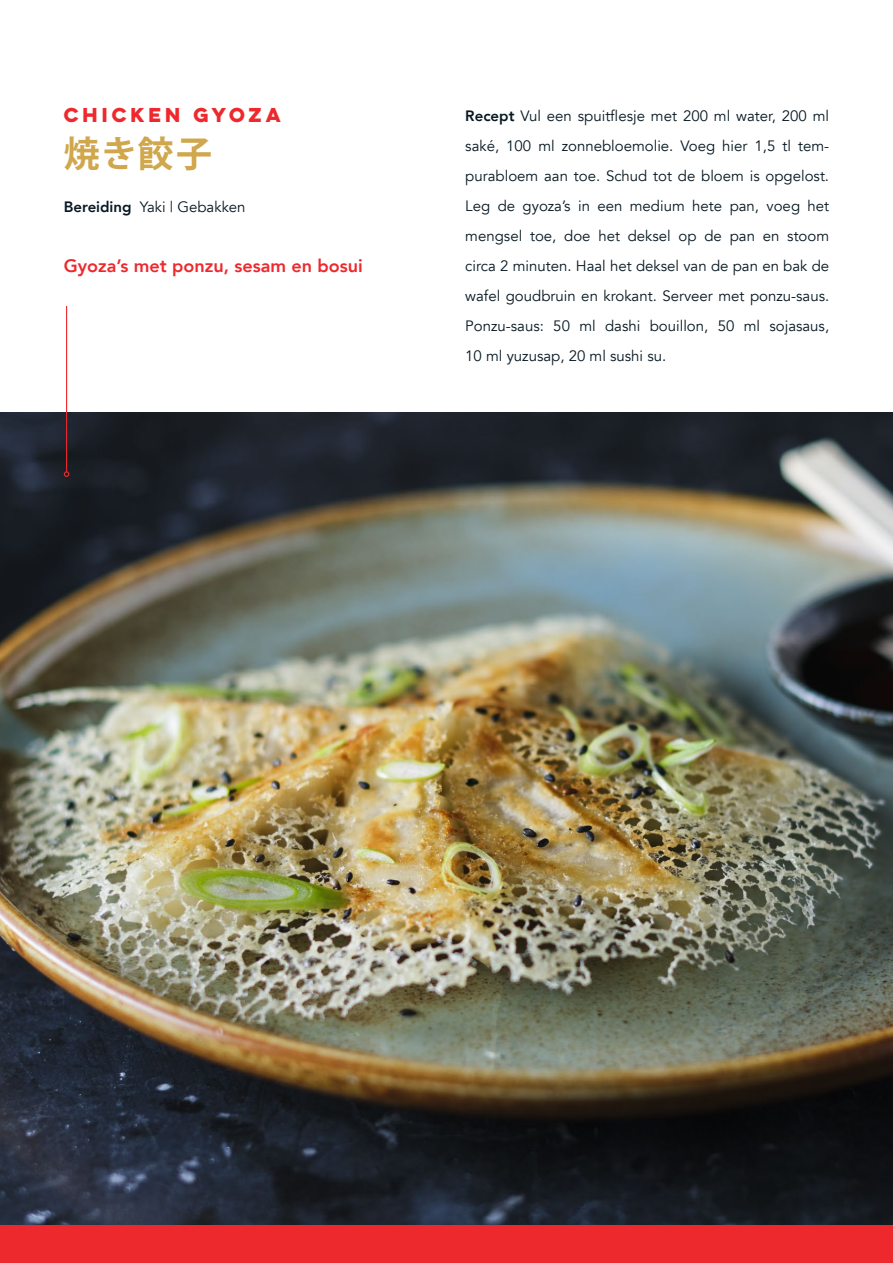
<style>
.page{position:relative;width:893px;height:1263px;background:#fff}
.page>*{position:absolute;margin:0;border:0;box-sizing:border-box;transform-origin:0 0}
.t1{font:700 36px "Koz Go Pr 6 N";color:#d0a74c}
.t2{font:800 18px "Avenir";color:#ee292d}
.t3{font:700 18px "Lulo Clean One";color:#ee292d}
.t4{font:15px/30px "Avenir";color:#071822;text-align:justify}
.s1{font-weight:800}
</style>
<div class="page">
<div style="left:0;top:1225px;width:893px;height:38px;background:#ee292d"></div>
<img style="left:0;top:412px;width:893px;height:813px">
<hr style="left:66px;top:306px;width:1px;height:166px;background:#ee292d">
<svg style="left:64px;top:471px;width:5px;height:6px"></svg>
<p class="t3" style="left:64px;top:101px;width:223px">CHICKEN GYOZA</p>
<h1 class="t1" style="left:64px;top:134px;width:150px">焼き餃子</h1>
<p class="t4" style="left:64px;top:193px;width:183px"><span class="s1">Bereiding</span> Yaki | Gebakken</p>
<p class="t2" style="left:64px;top:252px;width:300px">Gyoza’s met ponzu, sesam en bosui</p>
<p class="t4" style="left:465px;top:101px;width:365px"><span class="s1">Recept</span> Vul een spuitflesje met 200 ml water, 200 ml saké, 100 ml zonnebloemolie. Voeg hier 1,5 tl tem&shy;purabloem aan toe. Schud tot de bloem is opgelost.<br>Leg de gyoza’s in een medium hete pan, voeg het mengsel toe, doe het deksel op de pan en stoom circa 2 minuten. Haal het deksel van de pan en bak de wafel goudbruin en krokant. Serveer met ponzu-saus.<br>Ponzu-saus: 50 ml dashi bouillon, 50 ml sojasaus, 10 ml yuzusap, 20 ml sushi su.</p>
</div>
